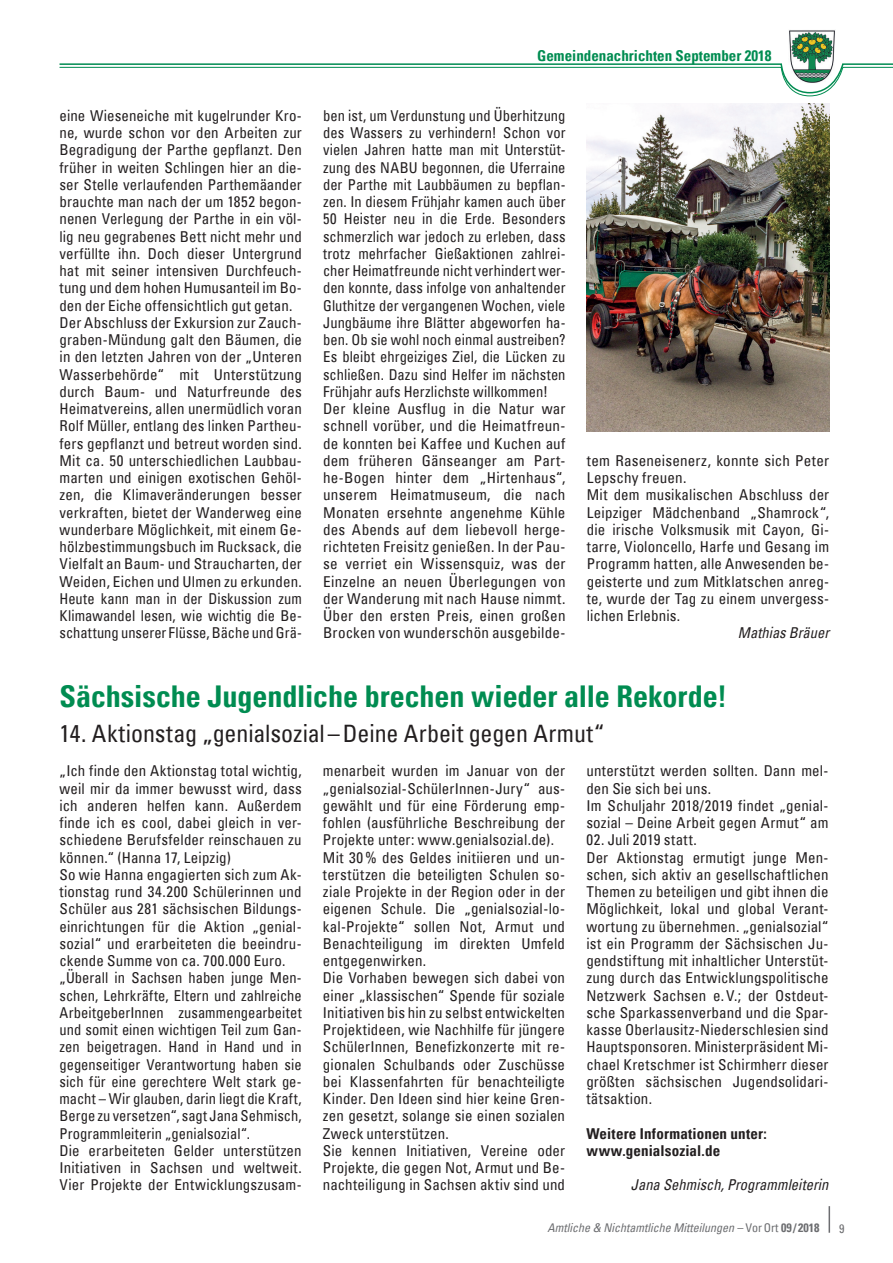
<style>
.page{position:relative;width:893px;height:1263px;background:#fff}
.page>*{position:absolute;margin:0;border:0;box-sizing:border-box;transform-origin:0 0}
.t1{font:700 condensed 30px "Univers";color:#008c51}
.t2{font:condensed 24px "Univers";letter-spacing:-.005em;color:#231f20}
.t3{font:condensed 15px/17.2px "Univers";letter-spacing:.005em;color:#231f20}
.t4{font:700 condensed 15px/17.2px "Univers";letter-spacing:.01em;color:#231f20}
.t5{font:italic condensed 15px "Univers";color:#231f20}
.t6{font:700 condensed 15px "Univers";color:#008c51}
.t7{font:italic condensed 12px "Univers";color:#6c6d70}
.t8{font:condensed 12px "Univers";color:#6c6d70}
.s1{font-style:normal}
.s2{font-weight:700;font-style:normal}
</style>
<div class="page">
<svg style="left:829px;top:1206px;width:1px;height:27px"></svg>
<img style="left:789px;top:30px;width:46px;height:33px">
<svg style="left:59px;top:63px;width:834px;height:33px"></svg>
<img style="left:587px;top:104px;width:242px;height:327px">
<p class="t6" style="left:537px;top:46px;width:236px">Gemeindenachrichten September 2018</p>
<p class="t3" style="left:60px;top:106px;width:244px">eine Wieseneiche mit kugelrunder Kro&shy;ne, wurde schon vor den Arbeiten zur Begradigung der Parthe gepflanzt. Den früher in weiten Schlingen hier an die&shy;ser Stelle verlaufenden Parthemäander brauchte man nach der um 1852 begon&shy;nenen Verlegung der Parthe in ein völ&shy;lig neu gegrabenes Bett nicht mehr und verfüllte ihn. Doch dieser Untergrund hat mit seiner intensiven Durchfeuch&shy;tung und dem hohen Humusanteil im Bo&shy;den der Eiche offensichtlich gut getan.<br>Der Abschluss der Exkursion zur Zauch&shy;graben-Mündung galt den Bäumen, die in den letzten Jahren von der „Unteren Wasserbehörde“ mit Unterstützung durch Baum- und Naturfreunde des Heimatvereins, allen unermüdlich voran Rolf Müller, entlang des linken Partheu&shy;fers gepflanzt und betreut worden sind.<br>Mit ca. 50 unterschiedlichen Laubbau&shy;marten und einigen exotischen Gehöl&shy;zen, die Klimaveränderungen besser verkraften, bietet der Wanderweg eine wunderbare Möglichkeit, mit einem Ge&shy;hölzbestimmungsbuch im Rucksack, die Vielfalt an Baum- und Straucharten, der Weiden, Eichen und Ulmen zu erkunden.<br>Heute kann man in der Diskussion zum Klimawandel lesen, wie wichtig die Be&shy;schattung unserer Flüsse, Bäche und Grä-</p>
<p class="t3" style="left:323px;top:106px;width:244px">ben ist, um Verdunstung und Überhitzung des Wassers zu verhindern! Schon vor vielen Jahren hatte man mit Unterstüt&shy;zung des NABU begonnen, die Uferraine der Parthe mit Laubbäumen zu bepflan&shy;zen. In diesem Frühjahr kamen auch über 50 Heister neu in die Erde. Besonders schmerzlich war jedoch zu erleben, dass trotz mehrfacher Gießaktionen zahlrei&shy;cher Heimatfreunde nicht verhindert wer&shy;den konnte, dass infolge von anhaltender Gluthitze der vergangenen Wochen, viele Jungbäume ihre Blätter abgeworfen ha&shy;ben. Ob sie wohl noch einmal austreiben?<br>Es bleibt ehrgeiziges Ziel, die Lücken zu schließen. Dazu sind Helfer im nächsten Frühjahr aufs Herzlichste willkommen!<br>Der kleine Ausflug in die Natur war schnell vorüber, und die Heimatfreun&shy;de konnten bei Kaffee und Kuchen auf dem früheren Gänseanger am Part&shy;he-Bogen hinter dem „Hirtenhaus“, unserem Heimatmuseum, die nach Monaten ersehnte angenehme Kühle des Abends auf dem liebevoll herge&shy;richteten Freisitz genießen. In der Pau&shy;se verriet ein Wissensquiz, was der Einzelne an neuen Überlegungen von der Wanderung mit nach Hause nimmt.<br>Über den ersten Preis, einen großen Brocken von wunderschön ausgebilde-</p>
<p class="t3" style="left:587px;top:451px;width:244px">tem Raseneisenerz, konnte sich Peter Lepschy freuen.<br>Mit dem musikalischen Abschluss der Leipziger Mädchenband „Shamrock“, die irische Volksmusik mit Cayon, Gi&shy;tarre, Violoncello, Harfe und Gesang im Programm hatten, alle Anwesenden be&shy;geisterte und zum Mitklatschen anreg&shy;te, wurde der Tag zu einem unvergess&shy;lichen Erlebnis.</p>
<p class="t5" style="left:738px;top:623px;width:93px">Mathias Bräuer</p>
<h1 class="t1" style="left:60px;top:678px;width:669px">Sächsische Jugendliche brechen wieder alle Rekorde!</h1>
<h2 class="t2" style="left:60px;top:718px;width:546px">14. Aktionstag „genialsozial –Deine Arbeit gegen Armut“</h2>
<p class="t3" style="left:60px;top:762px;width:244px">„Ich finde den Aktionstag total wichtig, weil mir da immer bewusst wird, dass ich anderen helfen kann. Außerdem finde ich es cool, dabei gleich in ver&shy;schiedene Berufsfelder reinschauen zu können.“ (Hanna 17, Leipzig)<br>So wie Hanna engagierten sich zum Ak&shy;tionstag rund 34.200 Schülerinnen und Schüler aus 281 sächsischen Bildungs&shy;einrichtungen für die Aktion „genial&shy;sozial“ und erarbeiteten die beeindru&shy;ckende Summe von ca. 700.000 Euro. „Überall in Sachsen haben junge Men&shy;schen, Lehrkräfte, Eltern und zahlreiche ArbeitgeberInnen zusammengearbeitet und somit einen wichtigen Teil zum Gan&shy;zen beigetragen. Hand in Hand und in gegenseitiger Verantwortung haben sie sich für eine gerechtere Welt stark ge&shy;macht – Wir glauben, darin liegt die Kraft, Berge zu versetzen“, sagt Jana Sehmisch, Programmleiterin „genialsozial“.<br>Die erarbeiteten Gelder unterstützen Initiativen in Sachsen und weltweit.<br>Vier Projekte der Entwicklungszusam-</p>
<p class="t3" style="left:323px;top:762px;width:244px">menarbeit wurden im Januar von der „genialsozial-SchülerInnen-Jury“ aus&shy;gewählt und für eine Förderung emp&shy;fohlen (ausführliche Beschreibung der Projekte unter: www.genialsozial.de).<br>Mit 30% des Geldes initiieren und un&shy;terstützen die beteiligten Schulen so&shy;ziale Projekte in der Region oder in der eigenen Schule. Die „genialsozial-lo&shy;kal-Projekte“ sollen Not, Armut und Benachteiligung im direkten Umfeld entgegenwirken.<br>Die Vorhaben bewegen sich dabei von einer „klassischen“ Spende für soziale Initiativen bis hin zu selbst entwickelten Projektideen, wie Nachhilfe für jüngere SchülerInnen, Benefizkonzerte mit re&shy;gionalen Schulbands oder Zuschüsse bei Klassenfahrten für benachteiligte Kinder. Den Ideen sind hier keine Gren&shy;zen gesetzt, solange sie einen sozialen Zweck unterstützen.<br>Sie kennen Initiativen, Vereine oder Projekte, die gegen Not, Armut und Be&shy;nachteiligung in Sachsen aktiv sind und</p>
<p class="t3" style="left:586px;top:762px;width:244px">unterstützt werden sollten. Dann mel&shy;den Sie sich bei uns.<br>Im Schuljahr 2018/2019 findet „genial&shy;sozial – Deine Arbeit gegen Armut“ am</p>
<p class="t3" style="left:586px;top:831px;width:244px">02. Juli 2019 statt.<br>Der Aktionstag ermutigt junge Men&shy;schen, sich aktiv an gesellschaftlichen Themen zu beteiligen und gibt ihnen die Möglichkeit, lokal und global Verant&shy;wortung zu übernehmen. „genialsozial“ ist ein Programm der Sächsischen Ju&shy;gendstiftung mit inhaltlicher Unterstüt&shy;zung durch das Entwicklungspolitische Netzwerk Sachsen e.V.; der Ostdeut&shy;sche Sparkassenverband und die Spar&shy;kasse Oberlausitz-Niederschlesien sind Hauptsponsoren. Ministerpräsident Mi&shy;chael Kretschmer ist Schirmherr dieser größten sächsischen Jugendsolidari&shy;tätsaktion.</p>
<p class="t4" style="left:586px;top:1124px;width:182px">Weitere Informationen unter: www.genialsozial.de</p>
<p class="t5" style="left:631px;top:1175px;width:199px">Jana Sehmisch, Programmleiterin</p>
<p class="t7" style="left:548px;top:1220px;width:273px">Amtliche &amp; Nichtamtliche Mitteilungen – <span class="s1">VorOrt</span> <span class="s2">09 / 2018</span></p>
<p class="t8" style="left:839px;top:1221px;width:7px">9</p>
</div>
